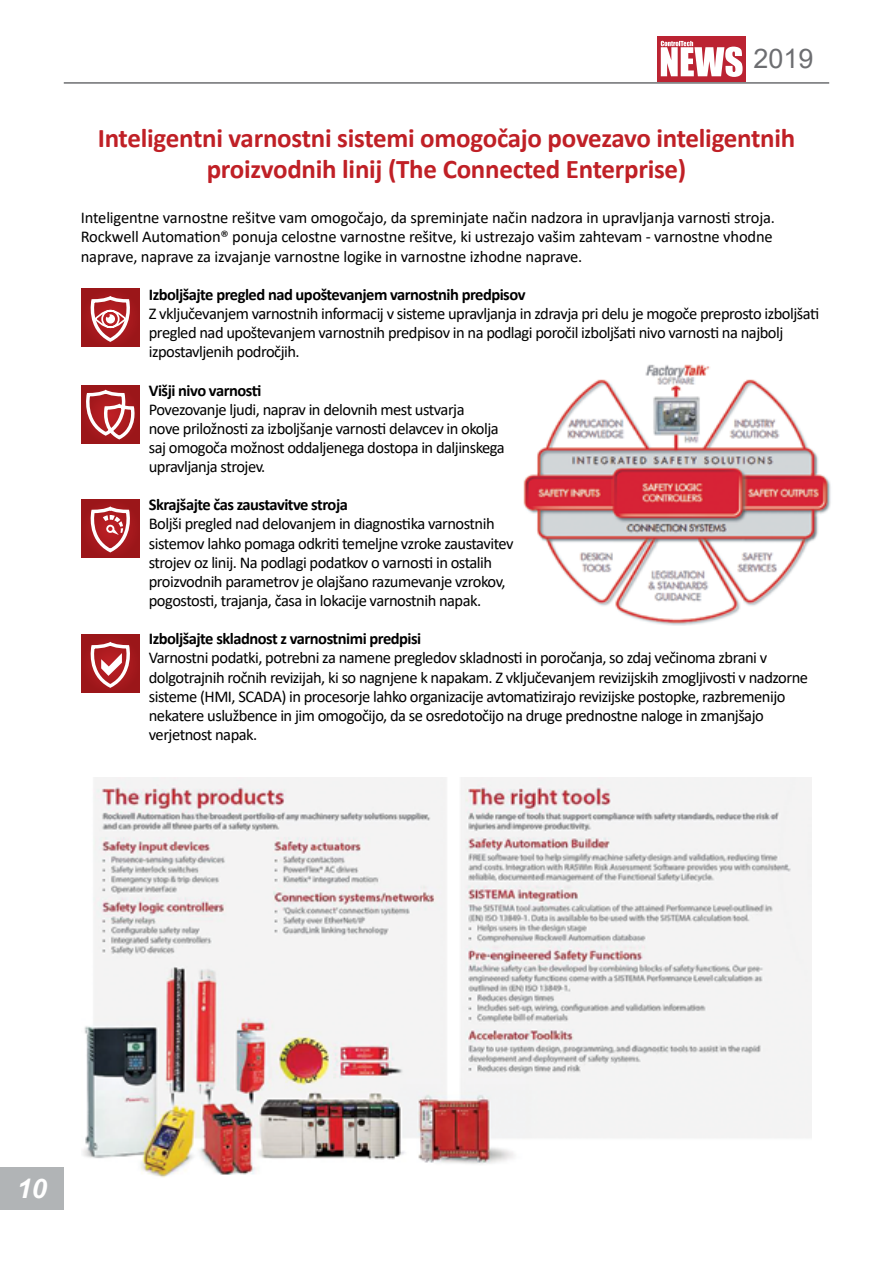
<style>
.page{position:relative;width:893px;height:1263px;background:#fff}
.page>*{position:absolute;margin:0;border:0;box-sizing:border-box;transform-origin:0 0}
.t1{font:700 27px/31.5px "Calibri";letter-spacing:-.01em;color:#c02026;text-align:center}
.t2{font:27px "Arial";color:#6d6e71}
.t3{font:italic 700 27px "Arial";color:#fff}
.t4{font:16.5px/19.2px "Calibri";letter-spacing:-.03em;color:#000}
.t5{font:16.5px/19.2px "Calibri";letter-spacing:-.01em;color:#000}
.t6{font:700 16.5px "Calibri";letter-spacing:-.03em;color:#000}
</style>
<div class="page">
<div style="left:0;top:1167px;width:64px;height:43px;background:#b1b4b6"></div>
<div style="left:657px;top:36px;width:89px;height:46px;background:#bb2332"></div>
<svg style="left:661px;top:41px;width:82px;height:36px"></svg>
<hr style="left:64px;top:82px;width:765px;height:2px;background:#6d6e71">
<div style="left:81px;top:289px;width:58px;height:58px;background:#9c161a"></div>
<svg style="left:90px;top:297px;width:41px;height:45px"></svg>
<div style="left:81px;top:385px;width:58px;height:59px;background:#9b1619"></div>
<svg style="left:86px;top:391px;width:49px;height:49px"></svg>
<div style="left:81px;top:499px;width:58px;height:58px;background:#9c161a"></div>
<svg style="left:90px;top:508px;width:41px;height:45px"></svg>
<div style="left:81px;top:635px;width:58px;height:58px;background:#9d161a"></div>
<svg style="left:90px;top:643px;width:41px;height:45px"></svg>
<img style="left:83px;top:777px;width:728px;height:401px">
<img style="left:523px;top:364px;width:308px;height:261px">
<h1 class="t2" style="left:753px;top:39px;width:62px">2019</h1>
<h1 class="t1" style="left:98px;top:122px;width:699px">Inteligentni varnostni sistemi omogočajo povezavo inteligentnih proizvodnih linij (The Connected Enterprise)</h1>
<p class="t5" style="left:81px;top:208px;width:696px">Inteligentne varnostne rešitve vam omogočajo, da spreminjate način nadzora in upravljanja varnosti stroja.<br>Rockwell Automation® ponuja celostne varnostne rešitve, ki ustrezajo vašim zahtevam - varnostne vhodne naprave, naprave za izvajanje varnostne logike in varnostne izhodne naprave.</p>
<p class="t6" style="left:149px;top:283px;width:378px">Izboljšajte pregled nad upoštevanjem varnostnih predpisov</p>
<p class="t4" style="left:149px;top:303px;width:672px">Z vključevanjem varnostnih informacij v sisteme upravljanja in zdravja pri delu je mogoče preprosto izboljšati pregled nad upoštevanjem varnostnih predpisov in na podlagi poročil izboljšati nivo varnosti na najbolj izpostavljenih področjih.</p>
<p class="t6" style="left:149px;top:378px;width:114px">Višji nivo varnosti</p>
<p class="t4" style="left:149px;top:399px;width:357px">Povezovanje ljudi, naprav in delovnih mest ustvarja<br>nove priložnosti za izboljšanje varnosti delavcev in okolja saj omogoča možnost oddaljenega dostopa in daljinskega upravljanja strojev.</p>
<p class="t6" style="left:149px;top:493px;width:201px">Skrajšajte čas zaustavitve stroja</p>
<p class="t4" style="left:149px;top:514px;width:366px">Boljši pregled nad delovanjem in diagnostika varnostnih sistemov lahko pomaga odkriti temeljne vzroke zaustavitev strojev oz linij. Na podlagi podatkov o varnosti in ostalih proizvodnih parametrov je olajšano razumevanje vzrokov, pogostosti, trajanja, časa in lokacije varnostnih napak.</p>
<p class="t6" style="left:149px;top:627px;width:274px">Izboljšajte skladnost z varnostnimi predpisi</p>
<p class="t4" style="left:149px;top:648px;width:661px">Varnostni podatki, potrebni za namene pregledov skladnosti in poročanja, so zdaj večinoma zbrani v dolgotrajnih ročnih revizijah, ki so nagnjene k napakam. Z vključevanjem revizijskih zmogljivosti v nadzorne sisteme (HMI, SCADA) in procesorje lahko organizacije avtomatizirajo revizijske postopke, razbremenijo nekatere uslužbence in jim omogočijo, da se osredotočijo na druge prednostne naloge in zmanjšajo verjetnost napak.</p>
<h1 class="t3" style="left:17px;top:1171px;width:32px">10</h1>
</div>
